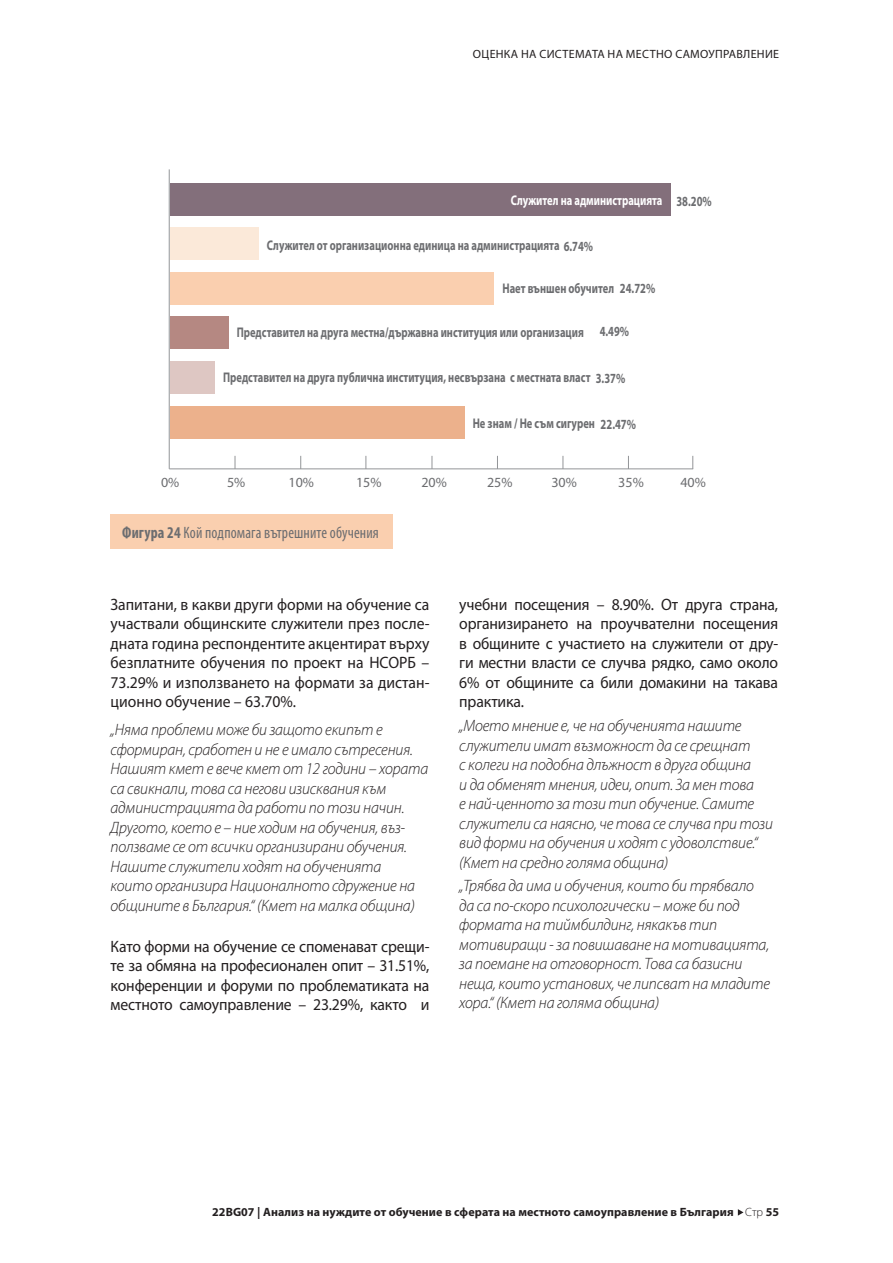
<style>
.page{position:relative;width:893px;height:1263px;background:#fff}
.page>*{position:absolute;margin:0;border:0;box-sizing:border-box;transform-origin:0 0}
._5_Txt-retrait-ok{font:italic 300 16.5px/19.5px "Myriad Pro";letter-spacing:-.01em;color:#231f20;scale:.95 1}
._3_Texte-ok{font:16.5px/19.5px "Myriad Pro";letter-spacing:-.01em;color:#231f20;text-align:justify;scale:.95 1}
.Legende_condensed{font:condensed 16.5px "Myriad Pro";letter-spacing:.01em;color:#6c6d70;scale:.95 1}
.t1{font:700 14.1px "Myriad Pro";color:#6c6d70;scale:.75 1}
.t2{font:14.1px "Myriad Pro";color:#6c6d70}
.t3{font:700 14.1px "Myriad Pro";color:#fff;scale:.75 1}
.t4{font:700 12px "Myriad Pro";letter-spacing:.005em;color:#231f20}
.Tetiere_ok{font:12px "Myriad Pro";letter-spacing:.025em;color:#231f20}
.s1{font-weight:700}
.s2{font-weight:300}
</style>
<div class="page">
<svg style="left:738px;top:1209px;width:5px;height:6px"></svg>
<div style="left:170px;top:406px;width:294px;height:32px;background:#ecb18c"></div>
<div style="left:170px;top:361px;width:44px;height:33px;background:#dec7c3"></div>
<div style="left:170px;top:317px;width:59px;height:32px;background:#b58882"></div>
<div style="left:170px;top:272px;width:324px;height:33px;background:#facfaf"></div>
<div style="left:170px;top:228px;width:88px;height:32px;background:#fbe9d9"></div>
<div style="left:170px;top:183px;width:500px;height:33px;background:#836f7b"></div>
<svg style="left:692px;top:456px;width:1px;height:12px"></svg>
<svg style="left:365px;top:456px;width:1px;height:12px"></svg>
<svg style="left:300px;top:456px;width:1px;height:12px"></svg>
<hr style="left:169px;top:468px;width:524px;height:1px;background:#939598">
<svg style="left:235px;top:456px;width:1px;height:13px"></svg>
<svg style="left:628px;top:456px;width:1px;height:12px"></svg>
<svg style="left:563px;top:456px;width:1px;height:13px"></svg>
<svg style="left:497px;top:456px;width:1px;height:12px"></svg>
<svg style="left:432px;top:456px;width:1px;height:13px"></svg>
<hr style="left:169px;top:169px;width:1px;height:300px;background:#939598">
<div style="left:111px;top:514px;width:282px;height:35px;background:#facfaf"></div>
<p class="Tetiere_ok" style="left:473px;top:46px;width:308px">ОЦЕНКА НА СИСТЕМАТА НА МЕСТНО САМОУПРАВЛЕНИЕ</p>
<p class="t3" style="left:511px;top:191px;width:204px">Служител на администрацията</p>
<p class="t1" style="left:267px;top:236px;width:436px">Служител от организационна единица на администрацията 6.74%</p>
<p class="t1" style="left:502px;top:279px;width:205px">Нает външен обучител 24.72%</p>
<p class="t1" style="left:600px;top:322px;width:41px">4.49%</p>
<p class="t1" style="left:223px;top:369px;width:538px">Представител на друга публична институция, несвързана с местната власт 3.37%</p>
<p class="t1" style="left:473px;top:414px;width:219px">Не знам / Не съм сигурен 22.47%</p>
<p class="t1" style="left:237px;top:323px;width:464px">Представител на друга местна/държавна институция или организация</p>
<p class="t1" style="left:676px;top:192px;width:49px">38.20%</p>
<p class="t2" style="left:161px;top:474px;width:20px">0%</p>
<p class="t2" style="left:227px;top:474px;width:20px">5%</p>
<p class="t2" style="left:289px;top:474px;width:27px">10%</p>
<p class="t2" style="left:356px;top:474px;width:27px">15%</p>
<p class="t2" style="left:421px;top:474px;width:27px">20%</p>
<p class="t2" style="left:487px;top:474px;width:27px">25%</p>
<p class="t2" style="left:551px;top:474px;width:27px">30%</p>
<p class="t2" style="left:618px;top:474px;width:27px">35%</p>
<p class="t2" style="left:680px;top:474px;width:27px">40%</p>
<p class="Legende_condensed" style="left:122px;top:522px;width:272px"><span class="s1">Фигура 24</span> Кой подпомага вътрешните обучения</p>
<p class="_3_Texte-ok" style="left:111px;top:594px;width:337px">Запитани, в какви други форми на обучение са участвали общинските служители през после&shy;дната година респондентите акцентират върху безплатните обучения по проект на НСОРБ – 73.29% и използването на формати за дистан&shy;ционно обучение – 63.70%.</p>
<p class="_5_Txt-retrait-ok" style="left:111px;top:720px;width:336px">„Няма проблеми може би защото екипът е сформиран, сработен и не е имало сътресения.<br>Нашият кмет е вече кмет от 12 години – хората са свикнали, това са негови изисквания към администрацията да работи по този начин.<br>Другото, което е – ние ходим на обучения, въз&shy;ползваме се от всички организирани обучения.<br>Нашите служители ходят на обученията<br>които организира Националното сдружение на общините в България.“ (Кмет на малка община)</p>
<p class="_3_Texte-ok" style="left:111px;top:936px;width:337px">Като форми на обучение се споменават срещи&shy;те за обмяна на професионален опит – 31.51%, конференции и форуми по проблематиката на местното самоуправление – 23.29%, както и</p>
<p class="_3_Texte-ok" style="left:459px;top:594px;width:337px">учебни посещения – 8.90%. От друга страна, организирането на проучвателни посещения в общините с участието на служители от дру&shy;ги местни власти се случва рядко, само около 6% от общините са били домакини на такава практика.</p>
<p class="_5_Txt-retrait-ok" style="left:459px;top:716px;width:332px">„Моето мнение е, че на обученията нашите служители имат възможност да се срещнат<br>с колеги на подобна длъжност в друга община<br>и да обменят мнения, идеи, опит. За мен това<br>е най-ценното за този тип обучение. Самите служители са наясно, че това се случва при този вид форми на обучения и ходят с удоволствие.“ (Кмет на средно голяма община)</p>
<p class="_5_Txt-retrait-ok" style="left:459px;top:876px;width:329px">„Трябва да има и обучения, които би трябвало да са по-скоро психологически – може би под формата на тиймбилдинг, някакъв тип мотивиращи - за повишаване на мотивацията, за поемане на отговорност. Това са базисни неща, които установих, че липсват на младите хора.“ (Кмет на голяма община)</p>
<p class="t4" style="left:212px;top:1204px;width:568px">22BG07 | Анализ на нуждите от обучение в сферата на местното самоуправление в България <span class="s2">Cтр</span> 55</p>
</div>
